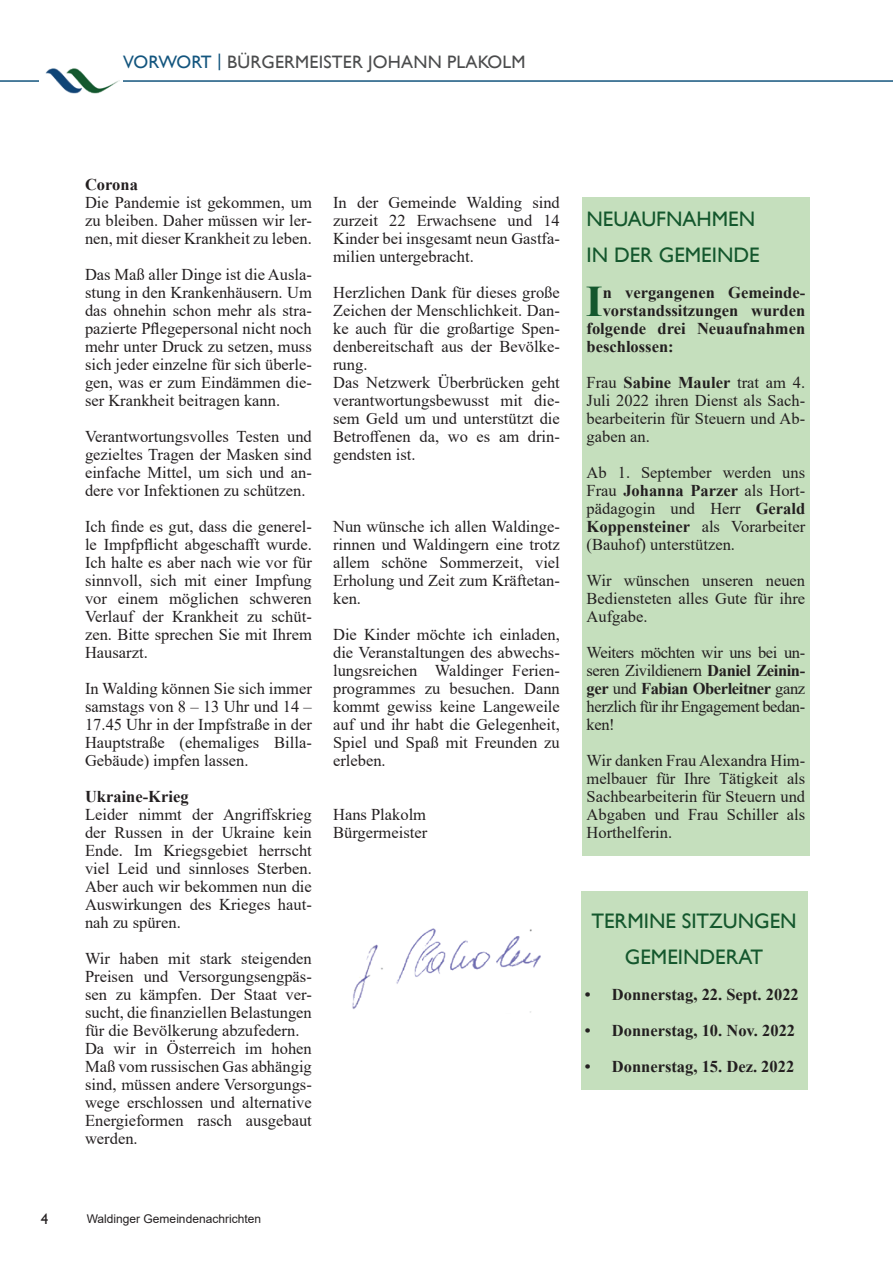
<style>
.page{position:relative;width:893px;height:1263px;background:#fff}
.page>*{position:absolute;margin:0;border:0;box-sizing:border-box;transform-origin:0 0}
.t1{font:700 43.65px "Times New Roman";color:#14572d}
.t2{font:21px/36px "Gill Sans";color:#14572d}
.t3{font:18px "Gill Sans";letter-spacing:.01em;color:#4b4c4d}
.t4{font:16.5px/18px "Times New Roman";color:#231f20;text-align:justify}
.t5{font:700 16.5px "Times New Roman";color:#231f20}
.t6{font:15px "Gill Sans";color:#231f20}
.t7{font:12px "Arial";color:#231f20}
.s1{color:#13557e}
.s2{font-weight:700}
</style>
<div class="page">
<hr style="left:0;top:80px;width:893px;height:2px;background:#13557e">
<div style="left:40px;top:54px;width:83px;height:60px;background:#fff"></div>
<img style="left:46px;top:68px;width:73px;height:26px">
<div style="left:582px;top:198px;width:227px;height:658px;background:#c5dfbd"></div>
<img style="left:352px;top:928px;width:189px;height:85px">
<div style="left:581px;top:892px;width:226px;height:198px;background:#c5dfbd"></div>
<p class="t3" style="left:123px;top:51px;width:404px"><span class="s1">VORWORT |</span> BÜRGERMEISTER JOHANN PLAKOLM</p>
<p class="t5" style="left:85px;top:172px;width:54px">Corona</p>
<p class="t4" style="left:85px;top:193px;width:228px">Die Pandemie ist gekommen, um zu bleiben. Daher müssen wir ler&shy;nen, mit dieser Krankheit zu leben.</p>
<p class="t4" style="left:85px;top:265px;width:228px">Das Maß aller Dinge ist die Ausla&shy;stung in den Krankenhäusern. Um das ohnehin schon mehr als stra&shy;pazierte Pflegepersonal nicht noch mehr unter Druck zu setzen, muss sich jeder einzelne für sich überle&shy;gen, was er zum Eindämmen die&shy;ser Krankheit beitragen kann.</p>
<p class="t4" style="left:85px;top:427px;width:228px">Verantwortungsvolles Testen und gezieltes Tragen der Masken sind einfache Mittel, um sich und an&shy;dere vor Infektionen zu schützen.</p>
<p class="t4" style="left:85px;top:517px;width:228px">Ich finde es gut, dass die generel&shy;le Impfpflicht abgeschafft wurde.<br>Ich halte es aber nach wie vor für sinnvoll, sich mit einer Impfung vor einem möglichen schweren Verlauf der Krankheit zu schüt&shy;zen. Bitte sprechen Sie mit Ihrem Hausarzt.</p>
<p class="t4" style="left:85px;top:679px;width:228px">In Walding können Sie sich immer samstags von 8 – 13 Uhr und 14 – 17.45 Uhr in der Impfstraße in der Hauptstraße (ehemaliges Billa-Gebäude) impfen lassen.</p>
<p class="t5" style="left:85px;top:784px;width:105px">Ukraine-Krieg</p>
<p class="t4" style="left:85px;top:805px;width:228px">Leider nimmt der Angriffskrieg der Russen in der Ukraine kein Ende. Im Kriegsgebiet herrscht viel Leid und sinnloses Sterben.<br>Aber auch wir bekommen nun die Auswirkungen des Krieges haut&shy;nah zu spüren.</p>
<p class="t4" style="left:85px;top:949px;width:228px;text-align:left">Wir haben mit stark steigenden<br>Preisen und Versorgungsengpäs&shy;sen zu kämpfen. Der Staat ver&shy;sucht, die finanziellen Belastungen für die Bevölkerung abzufedern.<br>Da wir in Österreich im hohen<br>Maß vom russischen Gas abhängig sind, müssen andere Versorgungs&shy;wege erschlossen und alternative<br>Energieformen rasch ausgebaut werden.</p>
<p class="t4" style="left:333px;top:193px;width:228px">In der Gemeinde Walding sind zurzeit 22 Erwachsene und 14<br>Kinder bei insgesamt neun Gastfa&shy;milien untergebracht.</p>
<p class="t4" style="left:333px;top:283px;width:228px;text-align:left">Herzlichen Dank für dieses große<br>Zeichen der Menschlichkeit. Dan&shy;ke auch für die großartige Spen&shy;denbereitschaft aus der Bevölke&shy;rung.<br>Das Netzwerk Überbrücken geht verantwortungsbewusst mit die&shy;sem Geld um und unterstützt die<br>Betroffenen da, wo es am drin&shy;gendsten ist.</p>
<p class="t4" style="left:333px;top:517px;width:228px">Nun wünsche ich allen Waldinge&shy;rinnen und Waldingern eine trotz allem schöne Sommerzeit, viel Erholung und Zeit zum Kräftetan&shy;ken.</p>
<p class="t4" style="left:333px;top:625px;width:228px">Die Kinder möchte ich einladen, die Veranstaltungen des abwechs&shy;lungsreichen Waldinger Ferien&shy;programmes zu besuchen. Dann kommt gewiss keine Langeweile auf und ihr habt die Gelegenheit, Spiel und Spaß mit Freunden zu erleben.</p>
<p class="t4" style="left:333px;top:805px;width:96px">Hans Plakolm<br>Bürgermeister</p>
<p class="t2" style="left:587px;top:201px;width:175px">NEUAUFNAHMEN<br>IN DER GEMEINDE</p>
<h1 class="t1" style="left:586px;top:270px;width:18px">I</h1>
<p class="t5" style="left:603px;top:280px;width:204px">n vergangenen Gemeinde-</p>
<p class="t5" style="left:603px;top:298px;width:204px">vorstandssitzungen wurden</p>
<p class="t5" style="left:587px;top:316px;width:220px">folgende drei Neuaufnahmen</p>
<p class="t5" style="left:587px;top:334px;width:89px">beschlossen:</p>
<p class="t4" style="left:587px;top:373px;width:220px">Frau <span class="s2">Sabine Mauler</span> trat am 4.<br>Juli 2022 ihren Dienst als Sach&shy;bearbeiterin für Steuern und Ab&shy;gaben an.</p>
<p class="t4" style="left:587px;top:463px;width:220px">Ab 1. September werden uns Frau <span class="s2">Johanna Parzer</span> als Hort&shy;pädagogin und Herr <span class="s2">Gerald Koppensteiner</span> als Vorarbeiter (Bauhof) unterstützen.</p>
<p class="t4" style="left:587px;top:571px;width:220px">Wir wünschen unseren neuen Bediensteten alles Gute für ihre Aufgabe.</p>
<p class="t4" style="left:587px;top:643px;width:220px">Weiters möchten wir uns bei un&shy;seren Zivildienern <span class="s2">Daniel Zeinin&shy;ger</span> und <span class="s2">Fabian Oberleitner</span> ganz herzlich für ihr Engagement bedan&shy;ken!</p>
<p class="t4" style="left:587px;top:751px;width:220px">Wir danken Frau Alexandra Him&shy;melbauer für Ihre Tätigkeit als Sachbearbeiterin für Steuern und Abgaben und Frau Schiller als Horthelferin.</p>
<p class="t2" style="left:591px;top:903px;width:207px;text-align:center">TERMINE SITZUNGEN<br>GEMEINDERAT</p>
<p class="t5" style="left:585px;top:982px;width:215px">• Donnerstag, 22. Sept. 2022</p>
<p class="t5" style="left:585px;top:1018px;width:212px">• Donnerstag, 10. Nov. 2022</p>
<p class="t5" style="left:585px;top:1054px;width:211px">• Donnerstag, 15. Dez. 2022</p>
<p class="t6" style="left:41px;top:1211px;width:9px">4</p>
<p class="t7" style="left:87px;top:1210px;width:176px">Waldinger Gemeindenachrichten</p>
</div>
